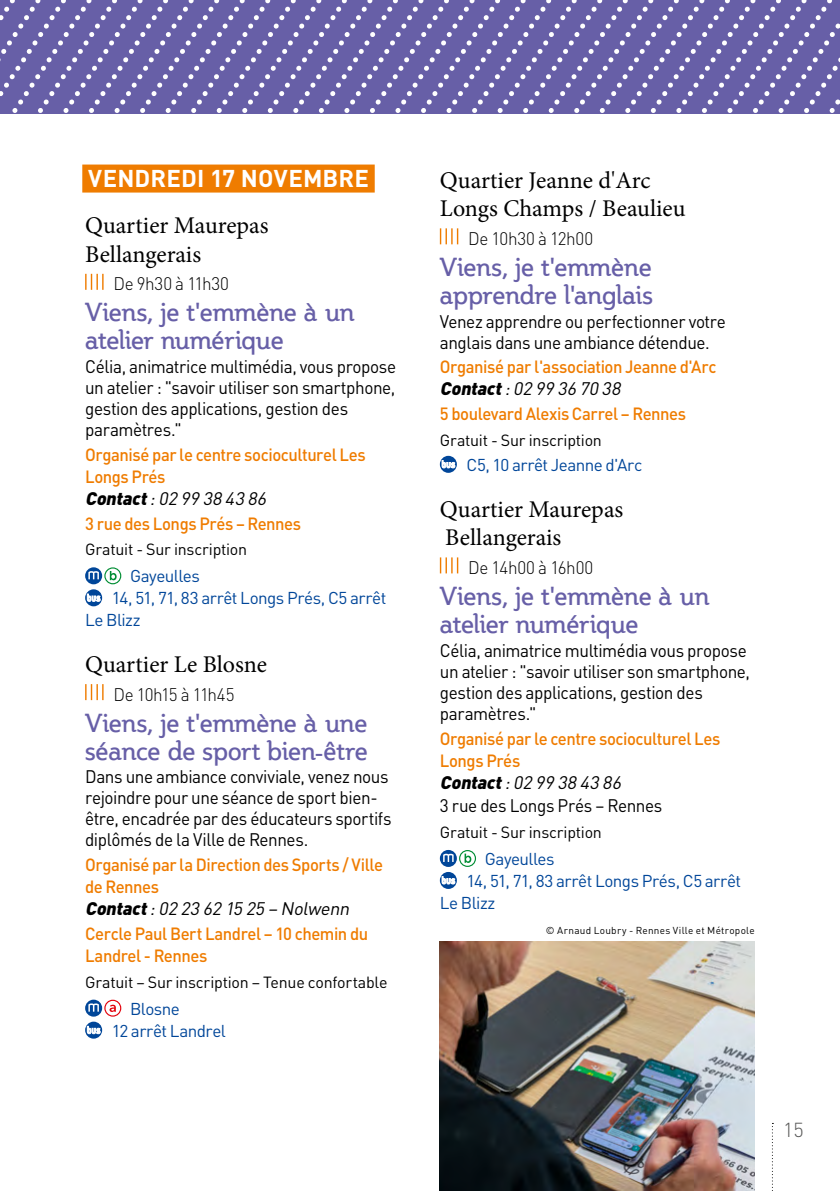
<style>
.page{position:relative;width:840px;height:1191px;background:#fff}
.page>*{position:absolute;margin:0;border:0;box-sizing:border-box;transform-origin:0 0}
.t1{font:26px/28px "Steinem";letter-spacing:-.01em;color:#675fa7}
.t2{font:24px/28.8px "Minion Pro";color:#000}
.t3{font:700 24px "DIN Pro";letter-spacing:.005em;color:#fff}
.t4{font:300 20px "DIN Pro";color:#565655}
.t5{font:18px/21px "DIN Pro";letter-spacing:-.025em;color:#000;scale:.95 1}
.t6{font:italic 18px "DIN Pro";color:#000}
.t7{font:300 18px "DIN Pro";letter-spacing:-.02em;color:#000;scale:.95 1}
.t8{font:300 18px "DIN Pro";letter-spacing:-.055em;color:#000;scale:.95 1}
.t9{font:500 17.6px/22px "DIN Pro";letter-spacing:-.025em;color:#ef7c00;scale:.95 1}
.t10{font:17px/22px "DIN Pro";letter-spacing:-.03em;color:#004699}
.t11{font:16px "DIN Pro";letter-spacing:-.015em;color:#000}
.t12{font:10px "DIN Pro";letter-spacing:.03em;color:#000}
.s1{font-weight:900}
.s2{font-weight:900;font-style:italic}
.s3{font-style:italic}
</style>
<div class="page">
<svg style="left:597px;top:0;width:242px;height:113px;background:#746dae"></svg>
<svg style="left:572px;top:0;width:25px;height:113px;background:#756daf"></svg>
<svg style="left:546px;top:0;width:26px;height:113px;background:#746daf"></svg>
<svg style="left:470px;top:0;width:76px;height:113px;background:#746daf"></svg>
<svg style="left:393px;top:0;width:77px;height:113px;background:#746daf"></svg>
<svg style="left:342px;top:0;width:51px;height:113px;background:#746daf"></svg>
<svg style="left:0;top:0;width:342px;height:113px;background:#746dae"></svg>
<svg style="left:771px;top:1123px;width:2px;height:68px"></svg>
<div style="left:82px;top:164px;width:292px;height:28px;background:#ef7c00"></div>
<svg style="left:85px;top:274px;width:19px;height:16px"></svg>
<svg style="left:85px;top:684px;width:19px;height:16px"></svg>
<svg style="left:85px;top:567px;width:17px;height:17px"></svg>
<svg style="left:88px;top:567px;width:33px;height:17px"></svg>
<svg style="left:85px;top:589px;width:17px;height:17px"></svg>
<svg style="left:87px;top:594px;width:13px;height:7px"></svg>
<svg style="left:85px;top:999px;width:17px;height:17px"></svg>
<svg style="left:88px;top:999px;width:33px;height:17px"></svg>
<svg style="left:85px;top:1021px;width:17px;height:17px"></svg>
<svg style="left:87px;top:1026px;width:13px;height:8px"></svg>
<svg style="left:439px;top:228px;width:20px;height:16px"></svg>
<svg style="left:439px;top:557px;width:20px;height:16px"></svg>
<svg style="left:439px;top:456px;width:17px;height:17px"></svg>
<svg style="left:441px;top:460px;width:14px;height:8px"></svg>
<svg style="left:439px;top:850px;width:17px;height:17px"></svg>
<svg style="left:443px;top:853px;width:10px;height:9px"></svg>
<svg style="left:459px;top:850px;width:17px;height:17px"></svg>
<svg style="left:439px;top:872px;width:17px;height:17px"></svg>
<svg style="left:441px;top:876px;width:14px;height:8px"></svg>
<img style="left:439px;top:941px;width:315px;height:250px">
<h2 class="t3" style="left:88px;top:158px;width:282px">VENDREDI 17 NOVEMBRE</h2>
<h2 class="t2" style="left:85px;top:211px;width:185px">Quartier Maurepas<br>Bellangerais</h2>
<p class="t7" style="left:113px;top:270px;width:123px">De 9h30 à 11h30</p>
<h1 class="t1" style="left:85px;top:298px;width:270px">Viens, je t'emmène à un atelier numérique</h1>
<p class="t5" style="left:85px;top:354px;width:329px">Célia, animatrice multimédia, vous propose un atelier : "savoir utiliser son smartphone, gestion des applications, gestion des paramètres."</p>
<p class="t9" style="left:85px;top:442px;width:297px">Organisé par le centre socioculturel Les<br>Longs Prés</p>
<p class="t6" style="left:85px;top:484px;width:187px"><span class="s1">Contact</span>:0299384386</p>
<p class="t9" style="left:85px;top:510px;width:229px">3 rue des Longs Prés – Rennes</p>
<p class="t11" style="left:85px;top:537px;width:163px">Gratuit - Sur inscription</p>
<p class="t10" style="left:130px;top:563px;width:71px">Gayeulles</p>
<p class="t10" style="left:112px;top:585px;width:276px">14, 51, 71, 83 arrêt Longs Prés, C5 arrêt</p>
<p class="t10" style="left:85px;top:607px;width:57px">Le Blizz</p>
<h2 class="t2" style="left:85px;top:650px;width:183px">Quartier Le Blosne</h2>
<p class="t8" style="left:113px;top:680px;width:129px">De 10h15 à 11h45</p>
<h1 class="t1" style="left:85px;top:709px;width:284px">Viens, je t'emmène à une séance de sport bien-être</h1>
<p class="t5" style="left:85px;top:764px;width:324px">Dans une ambiance conviviale, venez nous rejoindre pour une séance de sport bien&shy;être, encadrée par des éducateurs sportifs diplômés de la Ville de Rennes.</p>
<p class="t9" style="left:85px;top:852px;width:315px">Organisé par la Direction des Sports / Ville de Rennes</p>
<p class="t6" style="left:85px;top:894px;width:270px"><span class="s1">Contact</span>:0223621525–Nolwenn</p>
<p class="t9" style="left:85px;top:921px;width:299px">Cercle Paul Bert Landrel – 10 chemin du<br>Landrel - Rennes</p>
<p class="t11" style="left:85px;top:969px;width:304px">Gratuit – Sur inscription – Tenue confortable</p>
<p class="t10" style="left:112px;top:995px;width:115px;text-indent:18px">Blosne<br>12 arrêt Landrel</p>
<h2 class="t2" style="left:439px;top:166px;width:247px">Quartier Jeanne d'Arc<br>Longs Champs / Beaulieu</h2>
<p class="t7" style="left:468px;top:224px;width:133px">De 10h30 à 12h00</p>
<h1 class="t1" style="left:439px;top:253px;width:214px">Viens, je t'emmène apprendre l'anglais</h1>
<p class="t5" style="left:439px;top:309px;width:302px">Venez apprendre ou perfectionner votre anglais dans une ambiance détendue.</p>
<p class="t9" style="left:439px;top:354px;width:292px">Organisé par l'association Jeanne d'Arc</p>
<p class="t6" style="left:439px;top:375px;width:186px"><span class="s1">Contact</span>:0299367038</p>
<p class="t9" style="left:439px;top:401px;width:260px">5 boulevard Alexis Carrel – Rennes</p>
<p class="t11" style="left:439px;top:427px;width:163px">Gratuit - Sur inscription</p>
<p class="t10" style="left:466px;top:452px;width:177px">C5, 10 arrêt Jeanne d'Arc</p>
<h2 class="t2" style="left:439px;top:495px;width:185px">Quartier Maurepas<br>Bellangerais</h2>
<p class="t7" style="left:468px;top:553px;width:133px">De 14h00 à 16h00</p>
<h1 class="t1" style="left:439px;top:582px;width:270px">Viens, je t'emmène à un atelier numérique</h1>
<p class="t5" style="left:439px;top:638px;width:328px">Célia, animatrice multimédia vous propose un atelier : "savoir utiliser son smartphone, gestion des applications, gestion des paramètres."</p>
<p class="t9" style="left:439px;top:725px;width:297px">Organisé par le centre socioculturel Les<br>Longs Prés</p>
<p class="t5" style="left:439px;top:768px;width:235px;line-height:23.8px"><span class="s2">Contact</span><span class="s3">:0299384386<br></span>3 rue des Longs Prés – Rennes</p>
<p class="t11" style="left:439px;top:819px;width:163px">Gratuit - Sur inscription</p>
<p class="t10" style="left:484px;top:846px;width:71px">Gayeulles</p>
<p class="t10" style="left:466px;top:868px;width:276px">14, 51, 71, 83 arrêt Longs Prés, C5 arrêt</p>
<p class="t10" style="left:439px;top:890px;width:57px">Le Blizz</p>
<p class="t12" style="left:545px;top:923px;width:210px">© Arnaud Loubry - Rennes Ville et Métropole</p>
<p class="t4" style="left:782px;top:1114px;width:22px">15</p>
</div>
